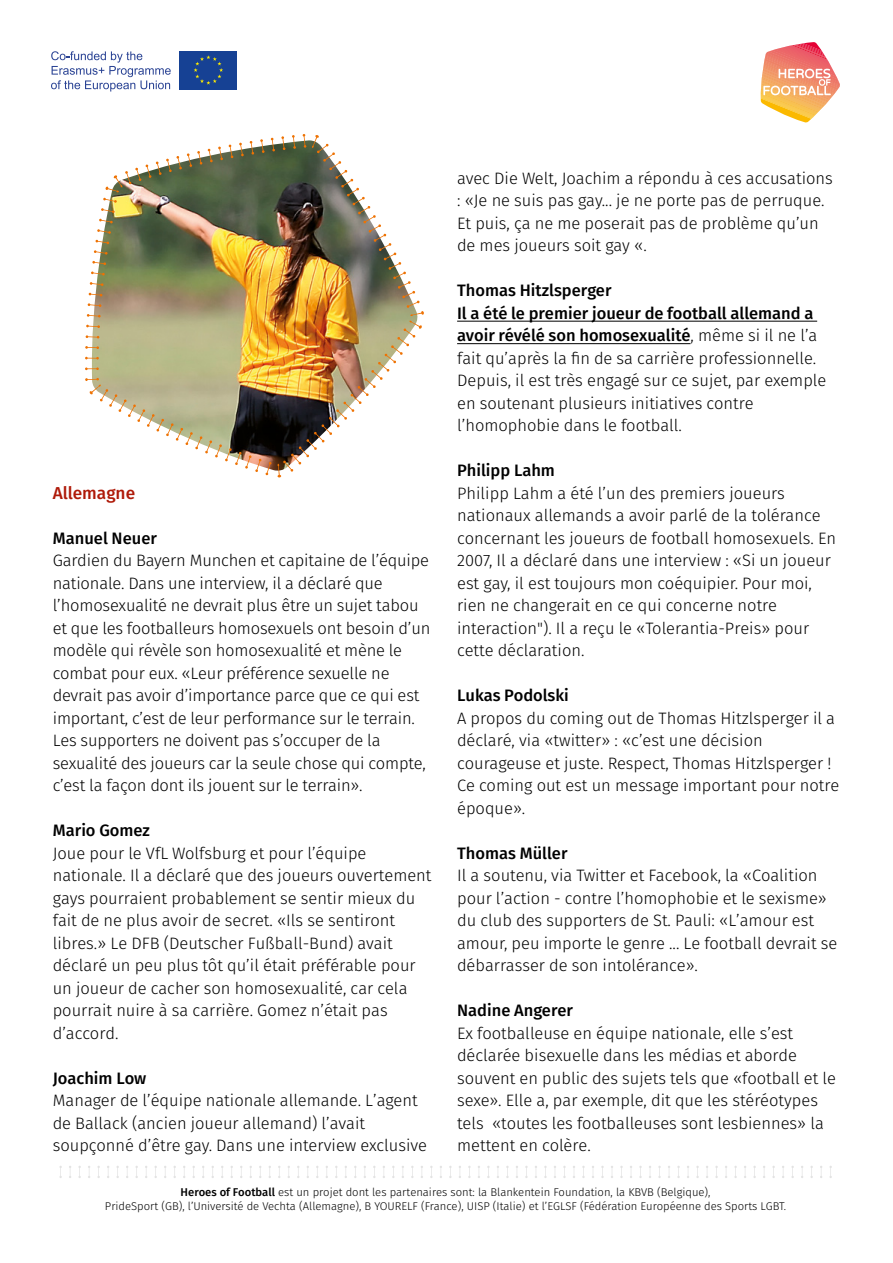
<style>
.page{position:relative;width:893px;height:1263px;background:#fff}
.page>*{position:absolute;margin:0;border:0;box-sizing:border-box;transform-origin:0 0}
.t1{font:500 17.25px "Fira Sans";color:#af1a09}
.t2{font:300 16.5px/22.5px "Fira Sans";color:#000}
.t3{font:500 16.5px "Fira Sans";color:#000}
.t4{font:300 11.25px/13.5px "Fira Sans";color:#000;text-align:center}
.s1{font-weight:500}
</style>
<div class="page">
<div style="left:180px;top:51px;width:57px;height:38px;background:#164194"></div>
<svg style="left:194px;top:55px;width:29px;height:30px"></svg>
<svg style="left:51px;top:51px;width:120px;height:41px"></svg>
<svg style="left:760px;top:42px;width:80px;height:81px"></svg>
<svg style="left:59px;top:1166px;width:3px;height:12px"></svg>
<svg style="left:69px;top:1166px;width:2px;height:12px"></svg>
<svg style="left:78px;top:1166px;width:3px;height:12px"></svg>
<svg style="left:88px;top:1166px;width:2px;height:12px"></svg>
<svg style="left:97px;top:1166px;width:3px;height:12px"></svg>
<svg style="left:107px;top:1166px;width:2px;height:12px"></svg>
<svg style="left:116px;top:1166px;width:3px;height:12px"></svg>
<svg style="left:126px;top:1166px;width:2px;height:12px"></svg>
<svg style="left:135px;top:1166px;width:3px;height:12px"></svg>
<svg style="left:145px;top:1166px;width:2px;height:12px"></svg>
<svg style="left:154px;top:1166px;width:3px;height:12px"></svg>
<svg style="left:164px;top:1166px;width:2px;height:12px"></svg>
<svg style="left:174px;top:1166px;width:2px;height:12px"></svg>
<svg style="left:183px;top:1166px;width:2px;height:12px"></svg>
<svg style="left:193px;top:1166px;width:2px;height:12px"></svg>
<svg style="left:202px;top:1166px;width:2px;height:12px"></svg>
<svg style="left:212px;top:1166px;width:2px;height:12px"></svg>
<svg style="left:221px;top:1166px;width:2px;height:12px"></svg>
<svg style="left:231px;top:1166px;width:2px;height:12px"></svg>
<svg style="left:240px;top:1166px;width:2px;height:12px"></svg>
<svg style="left:250px;top:1166px;width:2px;height:12px"></svg>
<svg style="left:259px;top:1166px;width:2px;height:12px"></svg>
<svg style="left:269px;top:1166px;width:2px;height:12px"></svg>
<svg style="left:278px;top:1166px;width:2px;height:12px"></svg>
<svg style="left:288px;top:1166px;width:2px;height:12px"></svg>
<svg style="left:297px;top:1166px;width:2px;height:12px"></svg>
<svg style="left:307px;top:1166px;width:2px;height:12px"></svg>
<svg style="left:316px;top:1166px;width:2px;height:12px"></svg>
<svg style="left:326px;top:1166px;width:2px;height:12px"></svg>
<svg style="left:335px;top:1166px;width:2px;height:12px"></svg>
<svg style="left:345px;top:1166px;width:2px;height:12px"></svg>
<svg style="left:354px;top:1166px;width:2px;height:12px"></svg>
<svg style="left:364px;top:1166px;width:2px;height:12px"></svg>
<svg style="left:373px;top:1166px;width:3px;height:12px"></svg>
<svg style="left:383px;top:1166px;width:2px;height:12px"></svg>
<svg style="left:392px;top:1166px;width:3px;height:12px"></svg>
<svg style="left:402px;top:1166px;width:2px;height:12px"></svg>
<svg style="left:411px;top:1166px;width:3px;height:12px"></svg>
<svg style="left:421px;top:1166px;width:2px;height:12px"></svg>
<svg style="left:430px;top:1166px;width:3px;height:12px"></svg>
<svg style="left:440px;top:1166px;width:2px;height:12px"></svg>
<svg style="left:449px;top:1166px;width:3px;height:12px"></svg>
<svg style="left:459px;top:1166px;width:2px;height:12px"></svg>
<svg style="left:468px;top:1166px;width:3px;height:12px"></svg>
<svg style="left:478px;top:1166px;width:2px;height:12px"></svg>
<svg style="left:487px;top:1166px;width:3px;height:12px"></svg>
<svg style="left:497px;top:1166px;width:2px;height:12px"></svg>
<svg style="left:506px;top:1166px;width:3px;height:12px"></svg>
<svg style="left:516px;top:1166px;width:2px;height:12px"></svg>
<svg style="left:525px;top:1166px;width:3px;height:12px"></svg>
<svg style="left:535px;top:1166px;width:2px;height:12px"></svg>
<svg style="left:544px;top:1166px;width:3px;height:12px"></svg>
<svg style="left:554px;top:1166px;width:2px;height:12px"></svg>
<svg style="left:563px;top:1166px;width:3px;height:12px"></svg>
<svg style="left:582px;top:1166px;width:3px;height:12px"></svg>
<svg style="left:601px;top:1166px;width:3px;height:12px"></svg>
<svg style="left:611px;top:1166px;width:2px;height:12px"></svg>
<svg style="left:620px;top:1166px;width:3px;height:12px"></svg>
<svg style="left:630px;top:1166px;width:2px;height:12px"></svg>
<svg style="left:639px;top:1166px;width:3px;height:12px"></svg>
<svg style="left:649px;top:1166px;width:2px;height:12px"></svg>
<svg style="left:658px;top:1166px;width:3px;height:12px"></svg>
<svg style="left:668px;top:1166px;width:2px;height:12px"></svg>
<svg style="left:677px;top:1166px;width:3px;height:12px"></svg>
<svg style="left:687px;top:1166px;width:2px;height:12px"></svg>
<svg style="left:696px;top:1166px;width:3px;height:12px"></svg>
<svg style="left:706px;top:1166px;width:2px;height:12px"></svg>
<svg style="left:715px;top:1166px;width:3px;height:12px"></svg>
<svg style="left:725px;top:1166px;width:2px;height:12px"></svg>
<svg style="left:734px;top:1166px;width:3px;height:12px"></svg>
<svg style="left:744px;top:1166px;width:2px;height:12px"></svg>
<svg style="left:753px;top:1166px;width:3px;height:12px"></svg>
<svg style="left:763px;top:1166px;width:2px;height:12px"></svg>
<svg style="left:772px;top:1166px;width:3px;height:12px"></svg>
<svg style="left:782px;top:1166px;width:2px;height:12px"></svg>
<svg style="left:791px;top:1166px;width:3px;height:12px"></svg>
<svg style="left:801px;top:1166px;width:2px;height:12px"></svg>
<svg style="left:810px;top:1166px;width:3px;height:12px"></svg>
<svg style="left:820px;top:1166px;width:2px;height:12px"></svg>
<svg style="left:829px;top:1166px;width:3px;height:12px"></svg>
<hr style="left:457px;top:321px;width:360px;height:1px;background:#000">
<hr style="left:457px;top:343px;width:233px;height:1px;background:#000">
<img style="left:85px;top:134px;width:339px;height:344px">
<p class="t1" style="left:53px;top:481px;width:84px">Allemagne</p>
<p class="t3" style="left:53px;top:526px;width:106px">Manuel Neuer</p>
<p class="t2" style="left:53px;top:550px;width:379px">Gardien du Bayern Munchen et capitaine de l’équipe nationale. Dans une interview, il a déclaré que l’homosexualité ne devrait plus être un sujet tabou et que les footballeurs homosexuels ont besoin d’un modèle qui révèle son homosexualité et mène le combat pour eux. «Leur préférence sexuelle ne devrait pas avoir d’importance parce que ce qui est important, c’est de leur performance sur le terrain.<br>Les supporters ne doivent pas s’occuper de la sexualité des joueurs car la seule chose qui compte, c’est la façon dont ils jouent sur le terrain».</p>
<p class="t3" style="left:53px;top:819px;width:99px">Mario Gomez</p>
<p class="t2" style="left:53px;top:843px;width:380px">Joue pour le VfL Wolfsburg et pour l’équipe nationale. Il a déclaré que des joueurs ouvertement gays pourraient probablement se sentir mieux du fait de ne plus avoir de secret. «Ils se sentiront libres.» Le DFB (Deutscher Fußball-Bund) avait déclaré un peu plus tôt qu’il était préférable pour un joueur de cacher son homosexualité, car cela pourrait nuire à sa carrière. Gomez n’était pas d’accord.</p>
<p class="t3" style="left:53px;top:1066px;width:95px">Joachim Low</p>
<p class="t2" style="left:53px;top:1090px;width:376px">Manager de l’équipe nationale allemande. L’agent de Ballack (ancien joueur allemand) l’avait soupçonné d’être gay. Dans une interview exclusive</p>
<p class="t2" style="left:457px;top:168px;width:377px">avec Die Welt, Joachim a répondu à ces accusations : «Je ne suis pas gay... je ne porte pas de perruque.<br>Et puis, ça ne me poserait pas de problème qu’un de mes joueurs soit gay «.</p>
<p class="t2" style="left:457px;top:280px;width:371px"><span class="s1">Thomas Hitzlsperger<br>Il a été le premier joueur de football allemand a avoir révélé son homosexualité</span>, même si il ne l’a fait qu’après la fin de sa carrière professionnelle.<br>Depuis, il est très engagé sur ce sujet, par exemple en soutenant plusieurs initiatives contre l’homophobie dans le football.</p>
<p class="t3" style="left:457px;top:459px;width:99px">Philipp Lahm</p>
<p class="t2" style="left:457px;top:483px;width:380px">Philipp Lahm a été l’un des premiers joueurs nationaux allemands a avoir parlé de la tolérance concernant les joueurs de football homosexuels. En 2007, Il a déclaré dans une interview : «Si un joueur est gay, il est toujours mon coéquipier. Pour moi, rien ne changerait en ce qui concerne notre interaction"). Il a reçu le «Tolerantia-Preis» pour cette déclaration.</p>
<p class="t3" style="left:457px;top:684px;width:113px">Lukas Podolski</p>
<p class="t2" style="left:457px;top:708px;width:384px">A propos du coming out de Thomas Hitzlsperger il a déclaré, via «twitter» : «c’est une décision courageuse et juste. Respect, Thomas Hitzlsperger !<br>Ce coming out est un message important pour notre époque».</p>
<p class="t3" style="left:457px;top:841px;width:112px">Thomas Müller</p>
<p class="t2" style="left:457px;top:865px;width:382px">Il a soutenu, via Twitter et Facebook, la «Coalition pour l’action - contre l’homophobie et le sexisme» du club des supporters de St. Pauli: «L’amour est amour, peu importe le genre ... Le football devrait se débarrasser de son intolérance».</p>
<p class="t3" style="left:457px;top:999px;width:117px">Nadine Angerer</p>
<p class="t2" style="left:457px;top:1023px;width:380px">Ex footballeuse en équipe nationale, elle s’est déclarée bisexuelle dans les médias et aborde souvent en public des sujets tels que «football et le sexe». Elle a, par exemple, dit que les stéréotypes tels «toutes les footballeuses sont lesbiennes» la mettent en colère.</p>
<p class="t4" style="left:105px;top:1186px;width:683px"><span class="s1">Heroes of Football</span> est un projet dont les partenaires sont: la Blankentein Foundation, la KBVB (Belgique),<br>PrideSport (GB), l’Université de Vechta (Allemagne), B YOURELF (France), UISP (Italie) et l’EGLSF (Fédération Européenne des Sports LGBT.</p>
</div>
